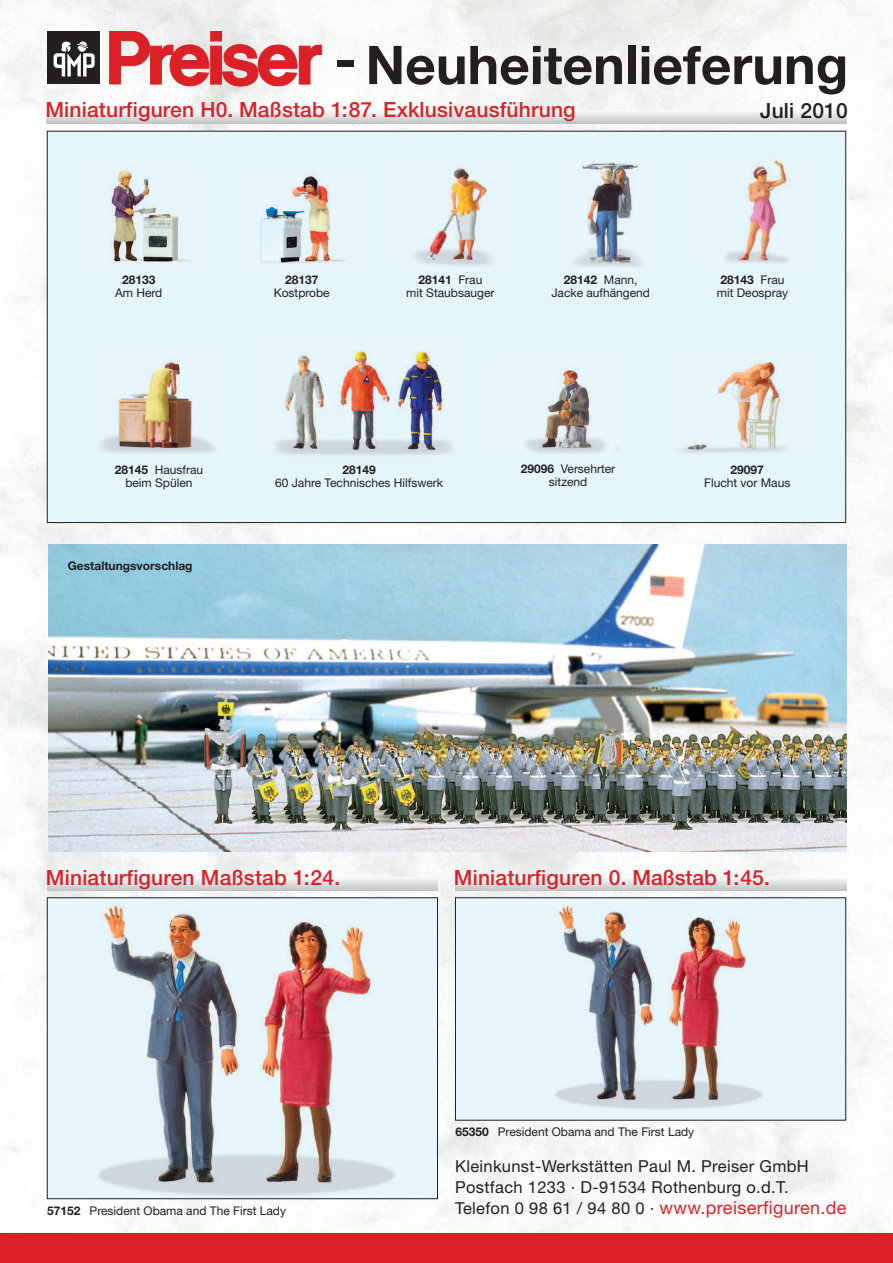
<style>
.page{position:relative;width:893px;height:1263px;background:#fff}
.page>*{position:absolute;margin:0;border:0;box-sizing:border-box;transform-origin:0 0}
.t1{font:500 21px "Helvetica Neue";letter-spacing:.01em;color:#da2128}
.t2{font:500 21px "Helvetica Neue";letter-spacing:.01em;color:#231f20}
.t3{font:18px "Helvetica Neue";letter-spacing:.02em;color:#da2128}
.t4{font:16.5px/21px "Helvetica Neue";letter-spacing:.02em;color:#231f20}
.t5{font:12px/12.8px "Helvetica Neue";color:#231f20;text-align:center}
.t6{font:700 12px "Helvetica Neue";color:#231f20}
.s1{font-weight:700}
.s2{font-size:16.5px;color:#231f20}
</style>
<div class="page">
<img style="left:0;top:0;width:893px;height:1233px">
<div style="left:0;top:1233px;width:893px;height:30px;background:#da2128"></div>
<svg style="left:47px;top:111px;width:799px;height:12px"></svg>
<svg style="left:47px;top:877px;width:391px;height:13px"></svg>
<div style="left:47px;top:131px;width:799px;height:392px;background:#e5f5fc"></div>
<img style="left:49px;top:899px;width:387px;height:298px">
<div style="left:47px;top:897px;width:391px;height:302px;border:1px solid #231f20"></div>
<img style="left:457px;top:899px;width:387px;height:220px">
<div style="left:455px;top:897px;width:391px;height:224px;border:1px solid #231f20"></div>
<img style="left:575px;top:162px;width:66px;height:105px">
<img style="left:260px;top:172px;width:85px;height:92px">
<img style="left:726px;top:158px;width:62px;height:105px">
<img style="left:526px;top:368px;width:80px;height:85px">
<img style="left:100px;top:360px;width:115px;height:93px">
<img style="left:415px;top:167px;width:76px;height:98px">
<img style="left:276px;top:351px;width:176px;height:104px">
<img style="left:680px;top:361px;width:106px;height:93px">
<svg style="left:455px;top:877px;width:391px;height:13px"></svg>
<div style="left:110px;top:31px;width:10px;height:53px;background:#da2128"></div>
<div style="left:109px;top:31px;width:12px;height:53px;border:1px solid #da2128"></div>
<svg style="left:117px;top:31px;width:92px;height:55px"></svg>
<div style="left:211px;top:46px;width:10px;height:38px;background:#da2128"></div>
<div style="left:211px;top:46px;width:11px;height:38px;border:1px solid #da2128"></div>
<div style="left:211px;top:32px;width:10px;height:9px;background:#da2128"></div>
<div style="left:211px;top:32px;width:11px;height:9px;border:1px solid #da2128"></div>
<svg style="left:222px;top:44px;width:100px;height:42px"></svg>
<div style="left:47px;top:31px;width:53px;height:53px;background:#231f20"></div>
<svg style="left:54px;top:41px;width:41px;height:35px"></svg>
<div style="left:337px;top:60px;width:16px;height:6px;background:#231f20"></div>
<svg style="left:369px;top:46px;width:32px;height:38px"></svg>
<svg style="left:407px;top:46px;width:215px;height:39px"></svg>
<div style="left:628px;top:46px;width:7px;height:38px;background:#231f20"></div>
<svg style="left:642px;top:46px;width:139px;height:39px"></svg>
<svg style="left:787px;top:56px;width:58px;height:39px"></svg>
<img style="left:110px;top:170px;width:82px;height:93px">
<img style="left:48px;top:544px;width:798px;height:308px">
<h1 class="t1" style="left:45px;top:102px;width:532px">Miniaturfiguren H0. Maßstab 1:87. Exklusivausführung</h1>
<h1 class="t2" style="left:760px;top:103px;width:89px">Juli 2010</h1>
<p class="t6" style="left:122px;top:275px;width:35px">28133</p>
<p class="t5" style="left:115px;top:287px;width:49px">Am Herd</p>
<p class="t6" style="left:285px;top:275px;width:35px">28137</p>
<p class="t5" style="left:274px;top:287px;width:58px">Kostprobe</p>
<p class="t5" style="left:406px;top:274px;width:90px"><span class="s1">28141</span> Frau<br>mit Staubsauger</p>
<p class="t5" style="left:551px;top:274px;width:100px"><span class="s1">28142</span> Mann,<br>Jacke aufhängend</p>
<p class="t5" style="left:717px;top:274px;width:73px"><span class="s1">28143</span> Frau mit Deospray</p>
<p class="t5" style="left:115px;top:464px;width:90px"><span class="s1">28145</span> Hausfrau beim Spülen</p>
<p class="t5" style="left:521px;top:464px;width:96px"><span class="s1">29096</span> Versehrter sitzend</p>
<p class="t6" style="left:342px;top:465px;width:35px">28149</p>
<p class="t5" style="left:275px;top:477px;width:170px">60 Jahre Technisches Hilfswerk</p>
<p class="t6" style="left:68px;top:561px;width:126px">Gestaltungsvorschlag</p>
<p class="t6" style="left:731px;top:465px;width:35px">29097</p>
<p class="t5" style="left:704px;top:477px;width:88px">Flucht vor Maus</p>
<h1 class="t1" style="left:46px;top:869px;width:296px">Miniaturfiguren Maßstab 1:24.</h1>
<p class="t5" style="left:47px;top:1205px;width:240px"><span class="s1">57152</span> President Obama and The First Lady</p>
<h1 class="t1" style="left:454px;top:869px;width:317px">Miniaturfiguren 0. Maßstab 1:45.</h1>
<p class="t5" style="left:455px;top:1126px;width:240px"><span class="s1">65350</span> President Obama and The First Lady</p>
<h3 class="t4" style="left:455px;top:1158px;width:355px">Kleinkunst-Werkstätten Paul M. Preiser GmbH<br>Postfach 1233 · D-91534 Rothenburg o.d.T.</h3>
<h2 class="t3" style="left:455px;top:1201px;width:393px"><span class="s2">Telefon 0 98 61 / 94 80 0 ·</span> www.preiserfiguren.de</h2>
</div>
